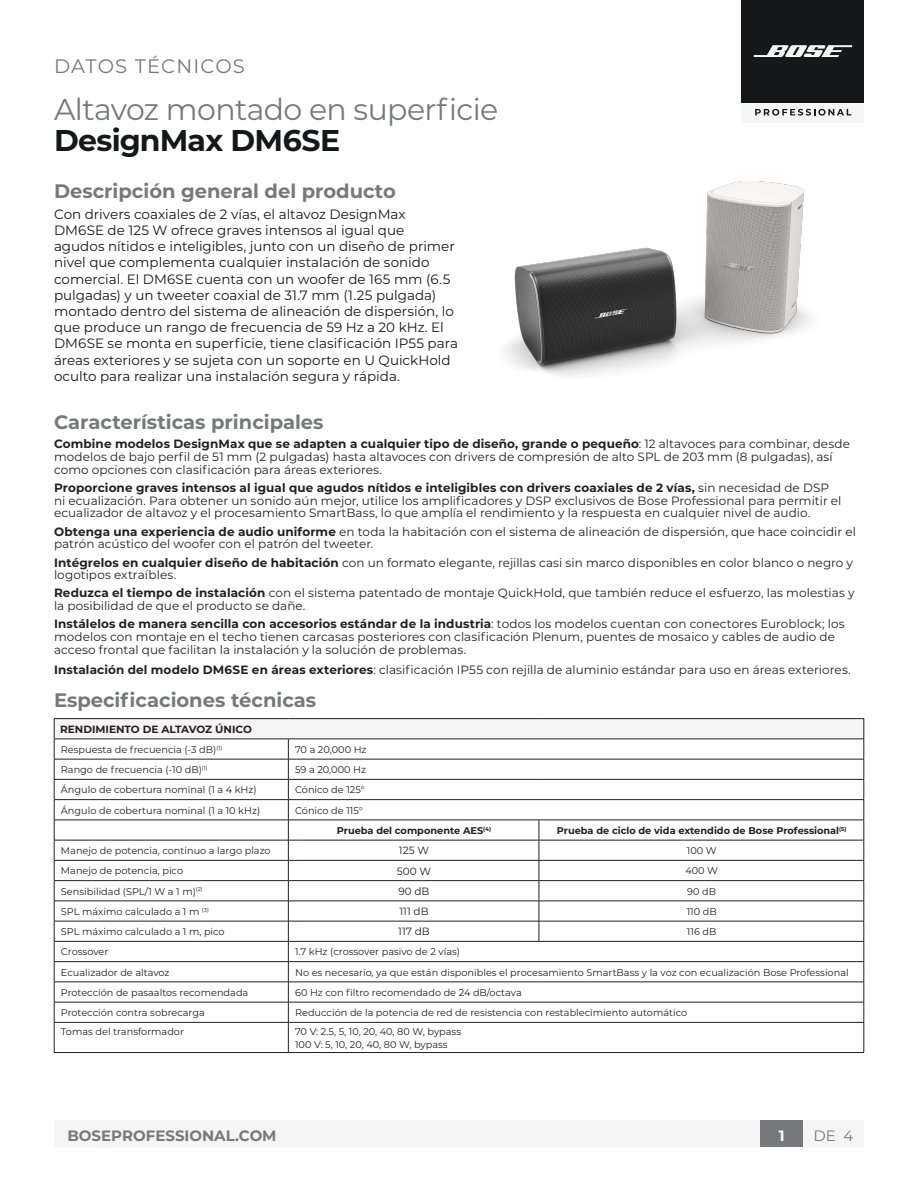
<style>
.page{position:relative;width:918px;height:1188px;background:#fff}
.page>*{position:absolute;margin:0;border:0;box-sizing:border-box;transform-origin:0 0}
.t1{font:30px "Montserrat";letter-spacing:-.02em;color:#76787b}
.t2{font:700 30px "Montserrat";letter-spacing:-.025em;color:#161718}
.Text_Headers{font:700 19.5px "Montserrat";color:#777879}
.t3{font:19.5px "Montserrat";letter-spacing:.06em;color:#76787b}
.t4{font:700 15px "Montserrat";color:#76787b}
.t5{font:15px "Montserrat";color:#76787b}
.t6{font:700 15px "Montserrat";color:#fff}
.Body{font:13.5px/16.2px "Montserrat";color:#161718}
.Text_Plain_Bulleted{font:12px/12.8px "Montserrat";letter-spacing:.005em;color:#231f20}
.Text_Table_Heading{font:700 10.5px "Montserrat";color:#231f20}
.Text_Plain_Table_Cell{font:10.5px "Montserrat";color:#231f20}
.Text_Plain_Table_Cell-2{font:9.75px "Montserrat";color:#231f20}
.Text_Table_Heading-2{font:9.75px "Montserrat";color:#231f20}
.Text_Plain_Table_Cell-3{font:700 9.75px "Montserrat";color:#231f20}
.s1{font-weight:700}
</style>
<div class="page">
<div style="left:54px;top:1120px;width:810px;height:27px;background:#f4f5f4"></div>
<div style="left:761px;top:1120px;width:42px;height:28px;background:#76787b"></div>
<img style="left:505px;top:181px;width:305px;height:195px">
<hr style="left:54px;top:718px;width:234px;height:1px;background:#231f20">
<hr style="left:288px;top:718px;width:251px;height:1px;background:#231f20">
<hr style="left:539px;top:718px;width:325px;height:1px;background:#231f20">
<svg style="left:54px;top:719px;width:811px;height:333px"></svg>
<hr style="left:539px;top:1022px;width:325px;height:1px;background:#231f20">
<hr style="left:54px;top:1052px;width:234px;height:1px;background:#231f20">
<hr style="left:288px;top:1052px;width:251px;height:1px;background:#231f20">
<hr style="left:539px;top:1052px;width:325px;height:1px;background:#231f20">
<div style="left:742px;top:0;width:122px;height:103px;background:#161718"></div>
<div style="left:742px;top:103px;width:122px;height:19px;background:#f4f5f4"></div>
<svg style="left:755px;top:109px;width:96px;height:7px"></svg>
<svg style="left:754px;top:45px;width:98px;height:12px"></svg>
<h2 class="t3" style="left:54px;top:52px;width:192px">DATOS TÉCNICOS</h2>
<h1 class="t1" style="left:54px;top:88px;width:446px">Altavoz montado en superficie</h1>
<h1 class="t2" style="left:54px;top:119px;width:288px">DesignMax DM6SE</h1>
<p class="Text_Headers" style="left:54px;top:177px;width:343px">Descripción general del producto</p>
<p class="Body" style="left:54px;top:206px;width:406px">Con drivers coaxiales de 2 vías, el altavoz DesignMax DM6SE de 125 W ofrece graves intensos al igual que agudos nítidos e inteligibles, junto con un diseño de primer nivel que complementa cualquier instalación de sonido comercial. El DM6SE cuenta con un woofer de 165 mm (6.5 pulgadas) y un tweeter coaxial de 31.7 mm (1.25 pulgada) montado dentro del sistema de alineación de dispersión, lo que produce un rango de frecuencia de 59 Hz a 20 kHz. El DM6SE se monta en superficie, tiene clasificación IP55 para áreas exteriores y se sujeta con un soporte en U QuickHold oculto para realizar una instalación segura y rápida.</p>
<p class="Text_Headers" style="left:54px;top:408px;width:271px">Características principales</p>
<p class="Text_Plain_Bulleted" style="left:54px;top:437px;width:798px"><span class="s1">Combine modelos DesignMax que se adapten a cualquier tipo de diseño, grande o pequeño</span>: 12 altavoces para combinar, desde modelos de bajo perfil de 51 mm (2 pulgadas) hasta altavoces con drivers de compresión de alto SPL de 203 mm (8 pulgadas), así como opciones con clasificación para áreas exteriores.</p>
<p class="Text_Plain_Bulleted" style="left:54px;top:481px;width:789px"><span class="s1">Proporcione graves intensos al igual que agudos nítidos e inteligibles con drivers coaxiales de 2 vías,</span> sin necesidad de DSP ni ecualización. Para obtener un sonido aún mejor, utilice los amplificadores y DSP exclusivos de Bose Professional para permitir el ecualizador de altavoz y el procesamiento SmartBass, lo que amplía el rendimiento y la respuesta en cualquier nivel de audio.</p>
<p class="Text_Plain_Bulleted" style="left:54px;top:525px;width:803px"><span class="s1">Obtenga una experiencia de audio uniforme</span> en toda la habitación con el sistema de alineación de dispersión, que hace coincidir el patrón acústico del woofer con el patrón del tweeter.</p>
<p class="Text_Plain_Bulleted" style="left:54px;top:555px;width:801px"><span class="s1">Intégrelos en cualquier diseño de habitación</span> con un formato elegante, rejillas casi sin marco disponibles en color blanco o negro y logotipos extraíbles.</p>
<p class="Text_Plain_Bulleted" style="left:54px;top:586px;width:802px"><span class="s1">Reduzca el tiempo de instalación</span> con el sistema patentado de montaje QuickHold, que también reduce el esfuerzo, las molestias y la posibilidad de que el producto se dañe.</p>
<p class="Text_Plain_Bulleted" style="left:54px;top:617px;width:792px"><span class="s1">Instálelos de manera sencilla con accesorios estándar de la industria</span>: todos los modelos cuentan con conectores Euroblock; los modelos con montaje en el techo tienen carcasas posteriores con clasificación Plenum, puentes de mosaico y cables de audio de acceso frontal que facilitan la instalación y la solución de problemas.</p>
<p class="Text_Plain_Bulleted" style="left:54px;top:663px;width:798px"><span class="s1">Instalación del modelo DM6SE en áreas exteriores</span>: clasificación IP55 con rejilla de aluminio estándar para uso en áreas exteriores.</p>
<p class="Text_Headers" style="left:54px;top:686px;width:264px">Especificaciones técnicas</p>
<p class="Text_Table_Heading" style="left:60px;top:722px;width:193px">RENDIMIENTO DE ALTAVOZ ÚNICO</p>
<p class="Text_Plain_Table_Cell-2" style="left:61px;top:743px;width:163px">Respuesta de frecuencia (-3 dB)<sup>(1)</sup></p>
<p class="Text_Plain_Table_Cell-2" style="left:295px;top:743px;width:73px">70 a 20,000 Hz</p>
<p class="Text_Table_Heading-2" style="left:61px;top:763px;width:148px">Rango de frecuencia (-10 dB)<sup>(1)</sup></p>
<p class="Text_Plain_Table_Cell-2" style="left:295px;top:763px;width:72px">59 a 20,000 Hz</p>
<p class="Text_Table_Heading-2" style="left:61px;top:783px;width:197px">Ángulo de cobertura nominal (1 a 4 kHz)</p>
<p class="Text_Plain_Table_Cell-2" style="left:295px;top:783px;width:71px">Cónico de 125°</p>
<p class="Text_Table_Heading-2" style="left:61px;top:803px;width:201px">Ángulo de cobertura nominal (1 a 10 kHz)</p>
<p class="Text_Plain_Table_Cell-2" style="left:295px;top:803px;width:69px">Cónico de 115°</p>
<p class="Text_Plain_Table_Cell-3" style="left:337px;top:823px;width:156px">Prueba del componente AES<sup>(4)</sup></p>
<p class="Text_Plain_Table_Cell-3" style="left:557px;top:823px;width:291px">Prueba de ciclo de vida extendido de Bose Professional<sup>(5)</sup></p>
<p class="Text_Table_Heading-2" style="left:61px;top:844px;width:211px">Manejo de potencia, continuo a largo plazo</p>
<p class="Text_Plain_Table_Cell" style="left:399px;top:843px;width:32px">125 W</p>
<p class="Text_Plain_Table_Cell-2" style="left:687px;top:844px;width:31px">100 W</p>
<p class="Text_Table_Heading-2" style="left:61px;top:864px;width:124px">Manejo de potencia, pico</p>
<p class="Text_Plain_Table_Cell" style="left:397px;top:864px;width:36px">500 W</p>
<p class="Text_Plain_Table_Cell-2" style="left:685px;top:864px;width:34px">400 W</p>
<p class="Text_Table_Heading-2" style="left:61px;top:884px;width:143px">Sensibilidad (SPL/1 W a 1 m)<sup>(2)</sup></p>
<p class="Text_Plain_Table_Cell" style="left:398px;top:884px;width:33px">90 dB</p>
<p class="Text_Plain_Table_Cell-2" style="left:687px;top:884px;width:30px">90 dB</p>
<p class="Text_Table_Heading-2" style="left:61px;top:905px;width:149px">SPL máximo calculado a 1 m <sup>(3)</sup></p>
<p class="Text_Plain_Table_Cell" style="left:399px;top:904px;width:31px">111 dB</p>
<p class="Text_Plain_Table_Cell-2" style="left:687px;top:905px;width:32px">110 dB</p>
<p class="Text_Table_Heading-2" style="left:61px;top:925px;width:165px">SPL máximo calculado a 1 m, pico</p>
<p class="Text_Plain_Table_Cell" style="left:398px;top:924px;width:33px">117 dB</p>
<p class="Text_Plain_Table_Cell-2" style="left:687px;top:925px;width:31px">116 dB</p>
<p class="Text_Table_Heading-2" style="left:61px;top:945px;width:49px">Crossover</p>
<p class="Text_Plain_Table_Cell-2" style="left:295px;top:945px;width:166px">1.7 kHz (crossover pasivo de 2 vías)</p>
<p class="Text_Table_Heading-2" style="left:61px;top:965px;width:110px">Ecualizador de altavoz</p>
<p class="Text_Plain_Table_Cell-2" style="left:295px;top:965px;width:555px">No es necesario, ya que están disponibles el procesamiento SmartBass y la voz con ecualización Bose Professional</p>
<p class="Text_Table_Heading-2" style="left:61px;top:986px;width:189px">Protección de pasaaltos recomendada</p>
<p class="Text_Plain_Table_Cell-2" style="left:295px;top:986px;width:228px">60 Hz con filtro recomendado de 24 dB/octava</p>
<p class="Text_Table_Heading-2" style="left:61px;top:1006px;width:145px">Protección contra sobrecarga</p>
<p class="Text_Plain_Table_Cell-2" style="left:295px;top:1006px;width:394px">Reducción de la potencia de red de resistencia con restablecimiento automático</p>
<p class="Text_Table_Heading-2" style="left:61px;top:1024px;width:125px">Tomas del transformador</p>
<p class="Text_Plain_Table_Cell-2" style="left:295px;top:1024px;width:168px">70 V: 2.5, 5, 10, 20, 40, 80 W, bypass</p>
<p class="Text_Plain_Table_Cell-2" style="left:295px;top:1038px;width:154px">100 V: 5, 10, 20, 40, 80 W, bypass</p>
<p class="t4" style="left:68px;top:1125px;width:211px">BOSEPROFESSIONAL.COM</p>
<p class="t6" style="left:779px;top:1125px;width:7px">1</p>
<p class="t5" style="left:814px;top:1126px;width:41px">DE 4</p>
</div>
